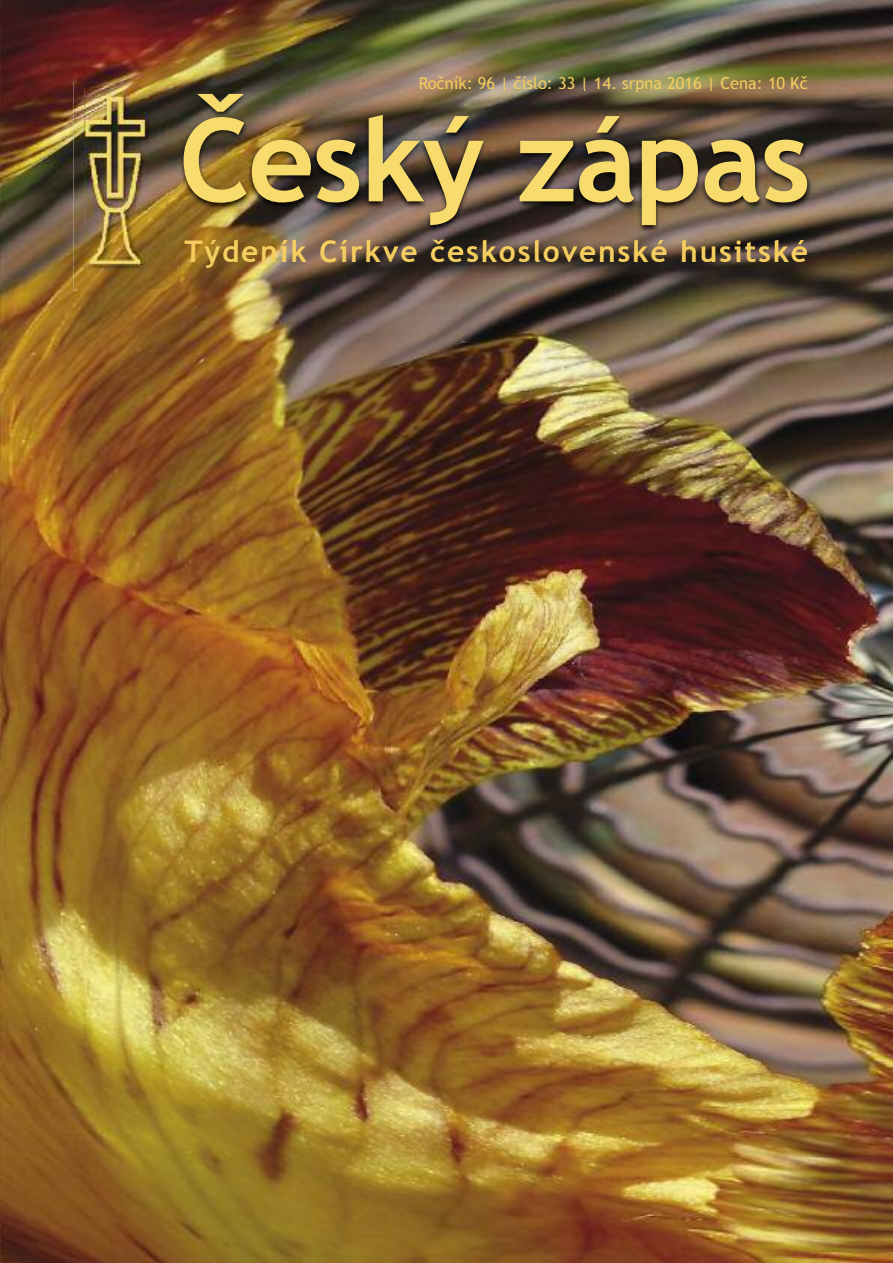
<style>
.page{position:relative;width:893px;height:1263px;background:#fff}
.page>*{position:absolute;margin:0;border:0;box-sizing:border-box;transform-origin:0 0}
.t1{font:700 115.8px "Trebuchet MS";letter-spacing:-.015em;color:#f7dc6d}
.t2{font:700 29.85px "Trebuchet MS";letter-spacing:.06em;color:#f3cd5e}
.t3{font:16.5px "Trebuchet MS";color:#f3cd5e}
</style>
<div class="page">
<img style="left:0;top:0;width:893px;height:1263px">
<img style="left:74px;top:82px;width:103px;height:207px">
<img style="left:85px;top:89px;width:62px;height:183px">
<img style="left:167px;top:89px;width:726px;height:162px">
<img style="left:501px;top:89px;width:20px;height:2px">
<img style="left:185px;top:240px;width:278px;height:11px">
<p class="t3" style="left:419px;top:73px;width:391px">Ročník: 96 | číslo: 33 | 14. srpna 2016 | Cena: 10 Kč</p>
<h1 class="t1" style="left:179px;top:93px;width:633px">Český zápas</h1>
<h2 class="t2" style="left:184px;top:234px;width:625px">Týdeník Církve československé husitské</h2>
</div>
